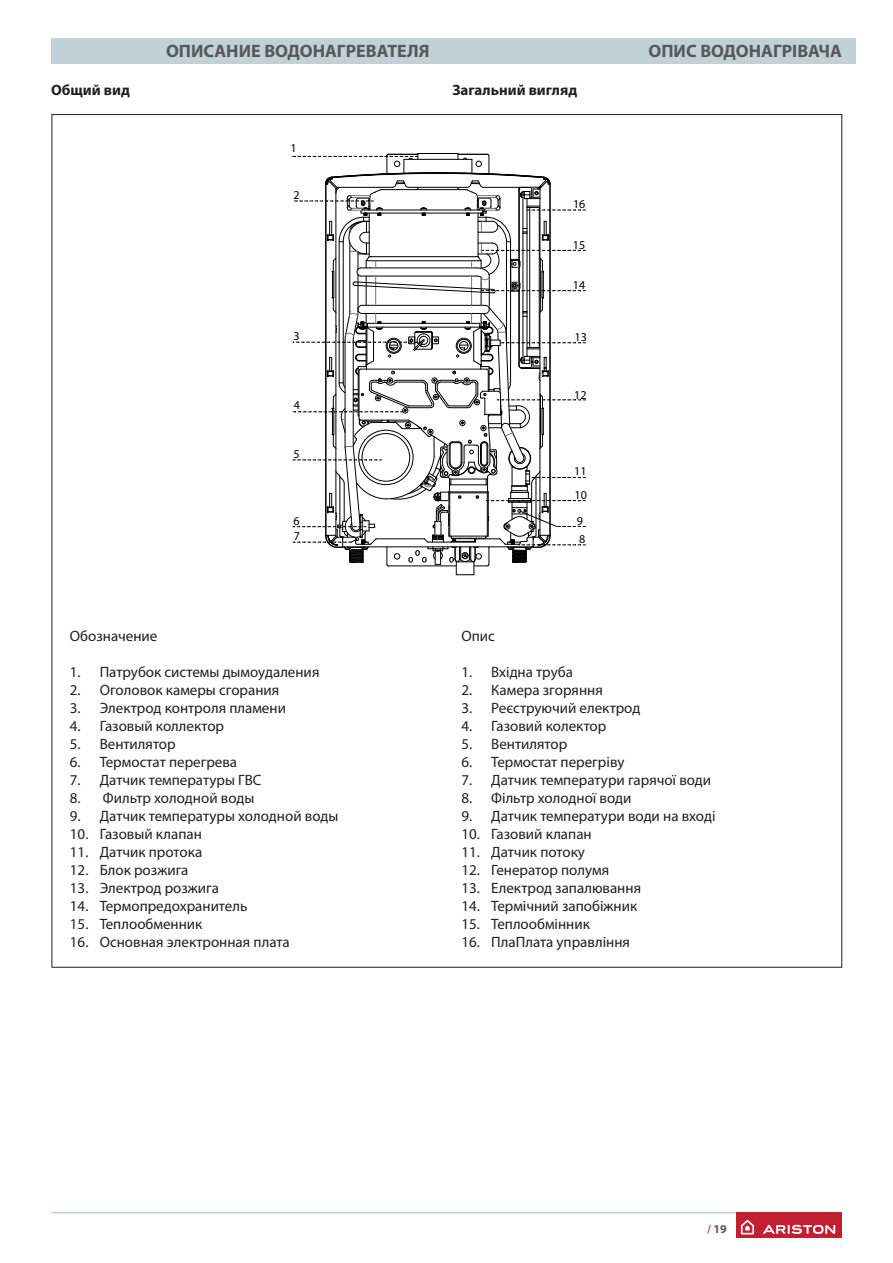
<style>
.page{position:relative;width:893px;height:1263px;background:#fff}
.page>*{position:absolute;margin:0;border:0;box-sizing:border-box;transform-origin:0 0}
.t1{font:700 18px "Myriad Pro";color:#57585a}
.t2{font:15px "Myriad Pro";color:#231f20}
.t3{font:700 15px "Myriad Pro";color:#231f20}
.t4{font:12px "Myriad Pro";color:#000001}
.t5{font:700 12px "Myriad Pro";color:#57585a}
.s1{color:#d55541}
</style>
<div class="page">
<hr style="left:51px;top:1212px;width:791px;height:1px;background:#c2d1d5">
<div style="left:736px;top:1212px;width:106px;height:26px;background:#c31f33"></div>
<svg style="left:741px;top:1220px;width:13px;height:14px"></svg>
<svg style="left:763px;top:1225px;width:72px;height:9px"></svg>
<div style="left:51px;top:38px;width:804px;height:26px;background:#c2d1d5"></div>
<svg style="left:292px;top:153px;width:293px;height:422px"></svg>
<p class="t1" style="left:166px;top:41px;width:265px">ОПИСАНИЕ ВОДОНАГРЕВАТЕЛЯ</p>
<p class="t1" style="left:648px;top:41px;width:195px">ОПИС ВОДОНАГРIВАЧА</p>
<p class="t3" style="left:51px;top:82px;width:80px">Общий вид</p>
<p class="t3" style="left:452px;top:82px;width:126px">Загальний вигляд</p>
<p class="t4" style="left:291px;top:142px;width:8px">1</p>
<p class="t4" style="left:293px;top:189px;width:8px">2</p>
<p class="t4" style="left:294px;top:330px;width:8px">3</p>
<p class="t4" style="left:294px;top:398px;width:8px">4</p>
<p class="t4" style="left:293px;top:447px;width:8px">5</p>
<p class="t4" style="left:293px;top:514px;width:8px">6</p>
<p class="t4" style="left:294px;top:530px;width:8px">7</p>
<p class="t2" style="left:70px;top:628px;width:89px">Обозначение</p>
<p class="t2" style="left:70px;top:664px;width:251px">1. Патрубок системы дымоудаления</p>
<p class="t2" style="left:70px;top:682px;width:211px">2. Оголовок камеры сгорания</p>
<p class="t2" style="left:70px;top:700px;width:217px">3. Электрод контроля пламени</p>
<p class="t2" style="left:70px;top:718px;width:156px">4. Газовый коллектор</p>
<p class="t2" style="left:70px;top:736px;width:107px">5. Вентилятор</p>
<p class="t2" style="left:70px;top:754px;width:169px">6. Термостат перегрева</p>
<p class="t2" style="left:70px;top:772px;width:193px">7. Датчик температуры ГВС</p>
<p class="t2" style="left:70px;top:790px;width:186px">8. Фильтр холодной воды</p>
<p class="t2" style="left:70px;top:808px;width:270px">9. Датчик температуры холодной воды</p>
<p class="t2" style="left:70px;top:826px;width:133px">10. Газовый клапан</p>
<p class="t2" style="left:70px;top:844px;width:134px">11. Датчик протока</p>
<p class="t2" style="left:70px;top:862px;width:120px">12. Блок розжига</p>
<p class="t2" style="left:70px;top:880px;width:151px">13. Электрод розжига</p>
<p class="t2" style="left:70px;top:898px;width:179px">14. Термопредохранитель</p>
<p class="t2" style="left:70px;top:916px;width:134px">15. Теплообменник</p>
<p class="t2" style="left:70px;top:934px;width:221px">16. Основная электронная плата</p>
<p class="t4" style="left:573px;top:198px;width:14px">16</p>
<p class="t4" style="left:573px;top:238px;width:14px">15</p>
<p class="t4" style="left:573px;top:279px;width:14px">14</p>
<p class="t4" style="left:575px;top:330px;width:14px">13</p>
<p class="t4" style="left:574px;top:388px;width:14px">12</p>
<p class="t4" style="left:574px;top:465px;width:14px">11</p>
<p class="t4" style="left:575px;top:488px;width:14px">10</p>
<p class="t4" style="left:577px;top:514px;width:8px">9</p>
<p class="t4" style="left:579px;top:533px;width:8px">8</p>
<p class="t2" style="left:461px;top:628px;width:35px">Опис</p>
<p class="t2" style="left:461px;top:664px;width:113px">1. Вхідна труба</p>
<p class="t2" style="left:461px;top:682px;width:143px">2. Камера згоряння</p>
<p class="t2" style="left:461px;top:700px;width:180px">3. Реєструючий електрод</p>
<p class="t2" style="left:461px;top:718px;width:146px">4. Газовий колектор</p>
<p class="t2" style="left:461px;top:736px;width:107px">5. Вентилятор</p>
<p class="t2" style="left:461px;top:754px;width:164px">6. Термостат перегріву</p>
<p class="t2" style="left:461px;top:772px;width:251px">7. Датчик температури гарячої води</p>
<p class="t2" style="left:461px;top:790px;width:171px">8. Фільтр холодної води</p>
<p class="t2" style="left:461px;top:808px;width:256px">9. Датчик температури води на вході</p>
<p class="t2" style="left:461px;top:826px;width:132px">10. Газовий клапан</p>
<p class="t2" style="left:461px;top:844px;width:125px">11. Датчик потоку</p>
<p class="t2" style="left:461px;top:862px;width:149px">12. Генератор полумя</p>
<p class="t2" style="left:461px;top:880px;width:181px">13. Електрод запалювання</p>
<p class="t2" style="left:461px;top:898px;width:177px">14. Термічний запобіжник</p>
<p class="t2" style="left:461px;top:916px;width:130px">15. Теплообмінник</p>
<p class="t2" style="left:461px;top:934px;width:170px">16. ПлаПлата управління</p>
<p class="t5" style="left:707px;top:1222px;width:21px"><span class="s1">/</span> 19</p>
</div>
